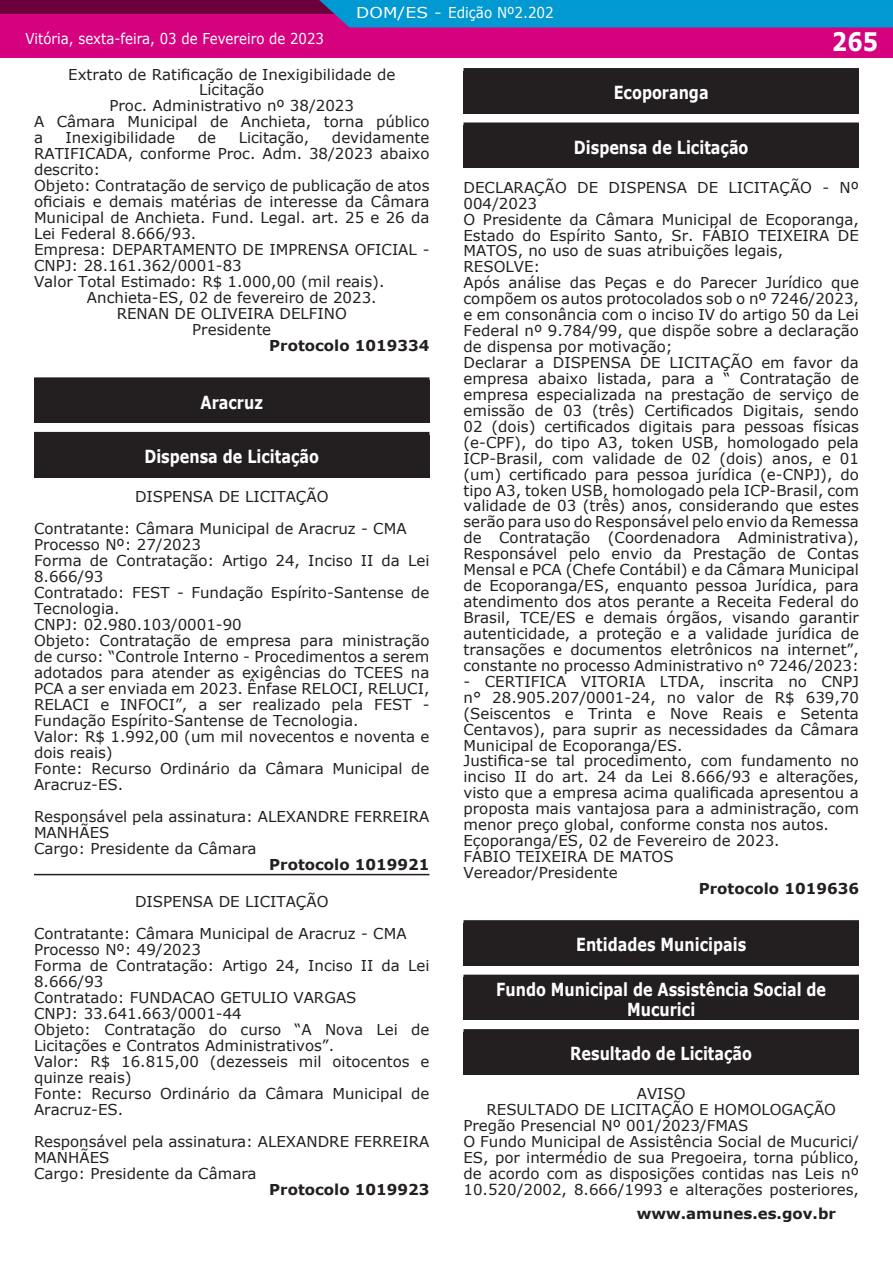
<style>
.page{position:relative;width:893px;height:1263px;background:#fff}
.page>*{position:absolute;margin:0;border:0;box-sizing:border-box;transform-origin:0 0}
.t1{font:700 25.5px "Verdana";color:#fff;scale:.85 1}
.t2{font:700 18px/19.5px "Verdana";color:#fff;text-align:center;scale:.8 1}
.t3{font:15px/15.9px "Verdana";color:#231f20}
.t4{font:700 15px "Verdana";color:#231f20}
.t5{font:15px "Verdana";color:#fff;scale:.89 1}
.t6{font:15px "Verdana";color:#fff;scale:1.14 1}
</style>
<div class="page">
<div style="left:1px;top:0;width:892px;height:57px;background:#d6017f"></div>
<div style="left:1px;top:0;width:892px;height:14px;background:#6c003b"></div>
<div style="left:319px;top:0;width:574px;height:27px;background:#0099d1"></div>
<hr style="left:0;top:0;width:1px;height:57px;background:#d6017f">
<svg style="left:0;top:0;width:1px;height:14px"></svg>
<hr style="left:34px;top:874px;width:395px;height:1px;background:#231f20">
<div style="left:34px;top:380px;width:395px;height:43px;background:#231f20"></div>
<div style="left:34px;top:377px;width:395px;height:6px;background:#231f20"></div>
<div style="left:34px;top:435px;width:395px;height:42px;background:#231f20"></div>
<div style="left:34px;top:432px;width:395px;height:6px;background:#231f20"></div>
<div style="left:463px;top:71px;width:396px;height:43px;background:#231f20"></div>
<div style="left:463px;top:68px;width:396px;height:6px;background:#231f20"></div>
<div style="left:463px;top:125px;width:396px;height:43px;background:#231f20"></div>
<div style="left:463px;top:122px;width:396px;height:6px;background:#231f20"></div>
<div style="left:463px;top:923px;width:396px;height:43px;background:#231f20"></div>
<div style="left:463px;top:920px;width:396px;height:6px;background:#231f20"></div>
<div style="left:463px;top:978px;width:396px;height:42px;background:#231f20"></div>
<div style="left:463px;top:975px;width:396px;height:6px;background:#231f20"></div>
<div style="left:463px;top:1032px;width:396px;height:43px;background:#231f20"></div>
<div style="left:463px;top:1029px;width:396px;height:6px;background:#231f20"></div>
<p class="t6" style="left:356px;top:5px;width:175px">DOM/ES - Edição Nº2.202</p>
<p class="t5" style="left:25px;top:32px;width:337px">Vitória, sexta-feira, 03 de Fevereiro de 2023</p>
<p class="t3" style="left:68px;top:66px;width:329px">Extrato de Ratificação de Inexigibilidade de</p>
<p class="t3" style="left:199px;top:83px;width:67px">Licitação</p>
<p class="t3" style="left:110px;top:99px;width:246px">Proc. Administrativo nº 38/2023</p>
<p class="t3" style="left:34px;top:115px;width:397px">A Câmara Municipal de Anchieta, torna público</p>
<p class="t3" style="left:34px;top:130px;width:11px">a</p>
<p class="t3" style="left:66px;top:130px;width:111px">Inexigibilidade</p>
<p class="t3" style="left:198px;top:130px;width:20px">de</p>
<p class="t3" style="left:239px;top:130px;width:72px">Licitação,</p>
<p class="t3" style="left:332px;top:130px;width:99px">devidamente</p>
<p class="t3" style="left:34px;top:146px;width:397px">RATIFICADA, conforme Proc. Adm. 38/2023 abaixo</p>
<p class="t3" style="left:34px;top:162px;width:68px">descrito:</p>
<p class="t3" style="left:34px;top:178px;width:397px">Objeto: Contratação de serviço de publicação de atos</p>
<p class="t3" style="left:34px;top:194px;width:397px">oficiais e demais matérias de interesse da Câmara</p>
<p class="t3" style="left:34px;top:210px;width:397px">Municipal de Anchieta. Fund. Legal. art. 25 e 26 da</p>
<p class="t3" style="left:34px;top:226px;width:164px">Lei Federal 8.666/93.</p>
<p class="t3" style="left:34px;top:242px;width:397px">Empresa: DEPARTAMENTO DE IMPRENSA OFICIAL -</p>
<p class="t3" style="left:34px;top:258px;width:209px">CNPJ: 28.161.362/0001-83</p>
<p class="t3" style="left:34px;top:274px;width:352px">Valor Total Estimado: R$ 1.000,00 (mil reais).</p>
<p class="t3" style="left:87px;top:291px;width:291px">Anchieta-ES, 02 de fevereiro de 2023.</p>
<p class="t3" style="left:117px;top:306px;width:232px">RENAN DE OLIVEIRA DELFINO</p>
<p class="t3" style="left:192px;top:323px;width:80px">Presidente</p>
<p class="t4" style="left:269px;top:339px;width:162px">Protocolo 1019334</p>
<p class="t2" style="left:201px;top:393px;width:80px">Aracruz</p>
<p class="t2" style="left:144px;top:448px;width:220px">Dispensa de Licitação</p>
<p class="t3" style="left:34px;top:482px;width:374px;line-height:32px;text-indent:101px">DISPENSA DE LICITAÇÃO<br>Contratante: Câmara Municipal de Aracruz - CMA</p>
<p class="t3" style="left:34px;top:536px;width:397px">Processo Nº: 27/2023<br>Forma de Contratação: Artigo 24, Inciso II da Lei 8.666/93<br>Contratado: FEST - Fundação Espírito-Santense de Tecnologia.<br>CNPJ: 02.980.103/0001-90<br>Objeto: Contratação de empresa para ministração de curso: “Controle Interno - Procedimentos a serem adotados para atender as exigências do TCEES na PCA a ser enviada em 2023. Ênfase RELOCI, RELUCI, RELACI e INFOCI”, a ser realizado pela FEST - Fundação Espírito-Santense de Tecnologia.<br>Valor: R$ 1.992,00 (um mil novecentos e noventa e dois reais)<br>Fonte: Recurso Ordinário da Câmara Municipal de Aracruz-ES.</p>
<p class="t3" style="left:34px;top:808px;width:397px">Responsável pela assinatura: ALEXANDRE FERREIRA<br>MANHÃES<br>Cargo: Presidente da Câmara</p>
<p class="t4" style="left:269px;top:857px;width:162px">Protocolo 1019921</p>
<p class="t3" style="left:34px;top:887px;width:374px;line-height:32px;text-indent:101px">DISPENSA DE LICITAÇÃO<br>Contratante: Câmara Municipal de Aracruz - CMA</p>
<p class="t3" style="left:34px;top:942px;width:397px">Processo Nº: 49/2023<br>Forma de Contratação: Artigo 24, Inciso II da Lei<br>8.666/93<br>Contratado: FUNDACAO GETULIO VARGAS<br>CNPJ: 33.641.663/0001-44<br>Objeto: Contratação do curso “A Nova Lei de<br>Licitações e Contratos Administrativos”.<br>Valor: R$ 16.815,00 (dezesseis mil oitocentos e quinze reais)<br>Fonte: Recurso Ordinário da Câmara Municipal de<br>Aracruz-ES.</p>
<p class="t3" style="left:34px;top:1133px;width:397px">Responsável pela assinatura: ALEXANDRE FERREIRA<br>MANHÃES<br>Cargo: Presidente da Câmara</p>
<p class="t4" style="left:269px;top:1183px;width:162px">Protocolo 1019923</p>
<h1 class="t1" style="left:832px;top:30px;width:56px">265</h1>
<p class="t2" style="left:614px;top:84px;width:120px">Ecoporanga</p>
<p class="t2" style="left:574px;top:138px;width:220px">Dispensa de Licitação</p>
<p class="t3" style="left:463px;top:179px;width:397px">DECLARAÇÃO DE DISPENSA DE LICITAÇÃO - Nº 004/2023<br>O Presidente da Câmara Municipal de Ecoporanga, Estado do Espírito Santo, Sr. FÁBIO TEIXEIRA DE MATOS, no uso de suas atribuições legais, RESOLVE:<br>Após análise das Peças e do Parecer Jurídico que compõem os autos protocolados sob o nº 7246/2023, e em consonância com o inciso IV do artigo 50 da Lei Federal nº 9.784/99, que dispõe sobre a declaração de dispensa por motivação;<br>Declarar a DISPENSA DE LICITAÇÃO em favor da empresa abaixo listada, para a “ Contratação de empresa especializada na prestação de serviço de emissão de 03 (três) Certificados Digitais, sendo 02 (dois) certificados digitais para pessoas físicas (e-CPF), do tipo A3, token USB, homologado pela ICP-Brasil, com validade de 02 (dois) anos, e 01 (um) certificado para pessoa jurídica (e-CNPJ), do tipo A3, token USB, homologado pela ICP-Brasil, com validade de 03 (três) anos, considerando que estes serão para uso do Responsável pelo envio da Remessa de Contratação (Coordenadora Administrativa), Responsável pelo envio da Prestação de Contas Mensal e PCA (Chefe Contábil) e da Câmara Municipal de Ecoporanga/ES, enquanto pessoa Jurídica, para atendimento dos atos perante a Receita Federal do Brasil, TCE/ES e demais órgãos, visando garantir autenticidade, a proteção e a validade jurídica de transações e documentos eletrônicos na internet”, constante no processo Administrativo n° 7246/2023:</p>
<p class="t3" style="left:463px;top:673px;width:397px">- CERTIFICA VITORIA LTDA, inscrita no CNPJ n° 28.905.207/0001-24, no valor de R$ 639,70 (Seiscentos e Trinta e Nove Reais e Setenta Centavos), para suprir as necessidades da Câmara Municipal de Ecoporanga/ES.<br>Justifica-se tal procedimento, com fundamento no inciso II do art. 24 da Lei 8.666/93 e alterações, visto que a empresa acima qualificada apresentou a proposta mais vantajosa para a administração, com menor preço global, conforme consta nos autos.<br>Ecoporanga/ES, 02 de Fevereiro de 2023.<br>FÁBIO TEIXEIRA DE MATOS<br>Vereador/Presidente</p>
<p class="t4" style="left:699px;top:882px;width:162px">Protocolo 1019636</p>
<p class="t2" style="left:576px;top:936px;width:214px">Entidades Municipais</p>
<p class="t2" style="left:496px;top:981px;width:414px">Fundo Municipal de Assistência Social de<br>Mucurici</p>
<p class="t2" style="left:570px;top:1045px;width:229px">Resultado de Licitação</p>
<p class="t3" style="left:637px;top:1087px;width:50px">AVISO</p>
<p class="t3" style="left:486px;top:1102px;width:351px">RESULTADO DE LICITAÇÃO E HOMOLOGAÇÃO</p>
<p class="t3" style="left:463px;top:1118px;width:286px">Pregão Presencial Nº 001/2023/FMAS</p>
<p class="t3" style="left:463px;top:1133px;width:397px">O Fundo Municipal de Assistência Social de Mucurici/</p>
<p class="t3" style="left:463px;top:1150px;width:397px">ES, por intermédio de sua Pregoeira, torna público,</p>
<p class="t3" style="left:463px;top:1165px;width:397px">de acordo com as disposições contidas nas Leis nº</p>
<p class="t3" style="left:463px;top:1181px;width:397px">10.520/2002, 8.666/1993 e alterações posteriores,</p>
<p class="t4" style="left:637px;top:1208px;width:201px">www.amunes.es.gov.br</p>
</div>
